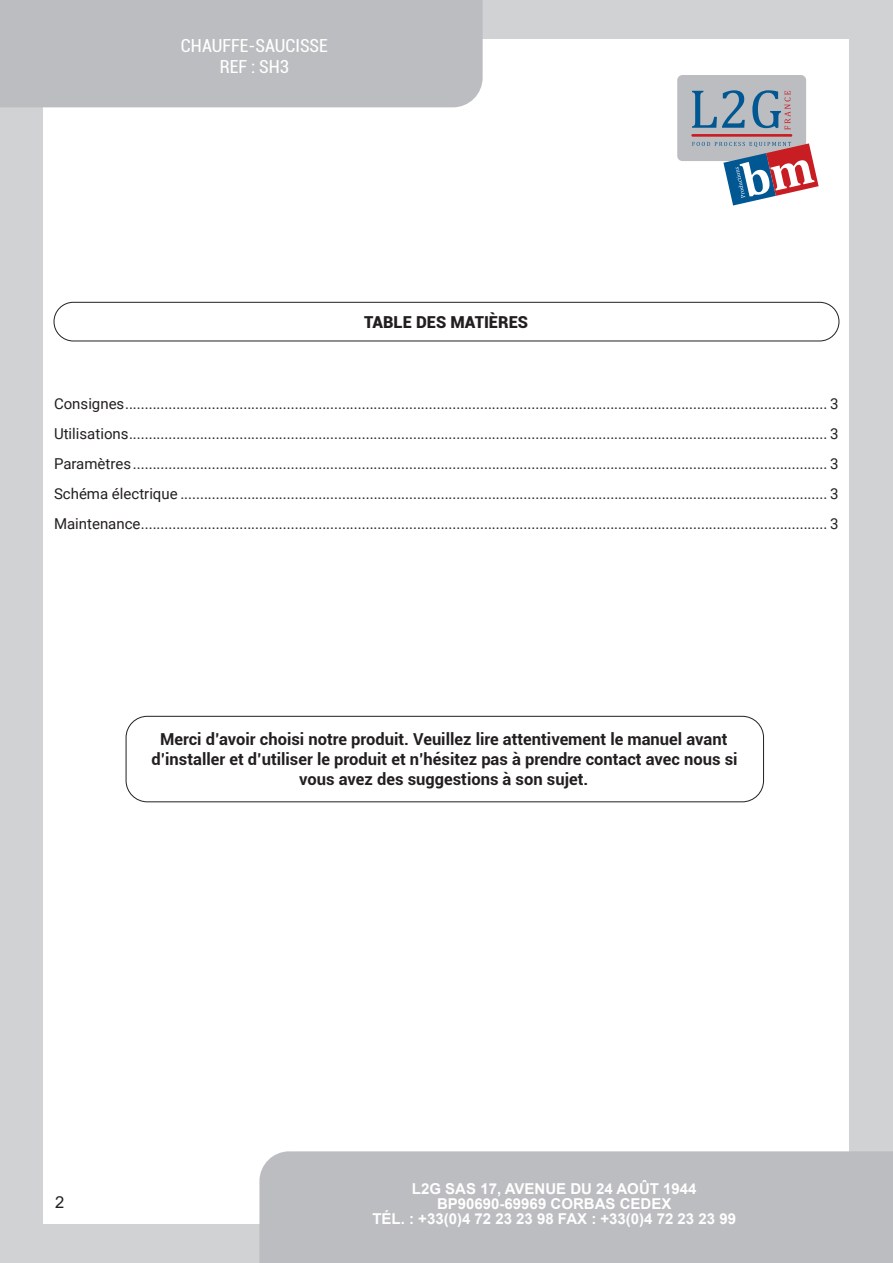
<style>
.page{position:relative;width:893px;height:1263px;background:#d1d2d4}
.page>*{position:absolute;margin:0;border:0;box-sizing:border-box;transform-origin:0 0}
.t1{font:condensed 18px/21px "Roboto";color:#fff;text-align:center}
.encadré{font:700 16.5px/19.8px "Roboto";color:#231f20;text-align:center}
.encadré-2{font:900 16.5px "Roboto";color:#231f20}
.t2{font:16.5px "Arial";color:#231f20}
.paragraphe{font:15px "Roboto";color:#231f20}
.t3{font:700 15px/15px "Arial";color:#fff;text-align:center}
</style>
<div class="page">
<div style="left:44px;top:39px;width:805px;height:1185px;background:#fff"></div>
<div style="left:0;top:0;width:483px;height:107px;background:#bcbdc0"></div>
<div style="left:259px;top:1151px;width:634px;height:112px;background:#bcbdc0"></div>
<div style="left:677px;top:75px;width:129px;height:86px;background:#bcbdc0;border-radius:5px"></div>
<svg style="left:692px;top:90px;width:53px;height:38px"></svg>
<svg style="left:752px;top:90px;width:38px;height:40px"></svg>
<hr style="left:691px;top:134px;width:101px;height:3px;background:#c81d23">
<svg style="left:692px;top:142px;width:127px;height:63px"></svg>
<div style="left:54px;top:302px;width:785px;height:39px;border:1px solid #231f20;border-radius:19px"></div>
<div style="left:126px;top:716px;width:638px;height:86px;border:1px solid #231f20;border-radius:21px"></div>
<p class="t1" style="left:181px;top:35px;width:148px">CHAUFFE-SAUCISSE<br>REF : SH3</p>
<p class="encadré-2" style="left:364px;top:310px;width:166px">TABLE DES MATIÈRES</p>
<p class="paragraphe" style="left:54px;top:393px;width:786px">Consignes.................................................................................................................................................................................. 3</p>
<p class="paragraphe" style="left:54px;top:423px;width:786px">Utilisations................................................................................................................................................................................. 3</p>
<p class="paragraphe" style="left:54px;top:453px;width:786px">Paramètres................................................................................................................................................................................ 3</p>
<p class="paragraphe" style="left:54px;top:483px;width:786px">Schéma électrique .................................................................................................................................................................... 3</p>
<p class="paragraphe" style="left:54px;top:513px;width:786px">Maintenance.............................................................................................................................................................................. 3</p>
<p class="encadré" style="left:151px;top:729px;width:588px">Merci d’avoir choisi notre produit. Veuillez lire attentivement le manuel avant d’installer et d’utiliser le produit et n’hésitez pas à prendre contact avec nous si vous avez des suggestions à son sujet.</p>
<p class="t2" style="left:55px;top:1191px;width:11px">2</p>
<p class="t3" style="left:372px;top:1181px;width:365px">L2G SAS 17, AVENUE DU 24 AOÛT 1944<br>BP90690-69969 CORBAS CEDEX<br>TÉL. : +33(0)4 72 23 23 98 FAX : +33(0)4 72 23 23 99</p>
</div>
